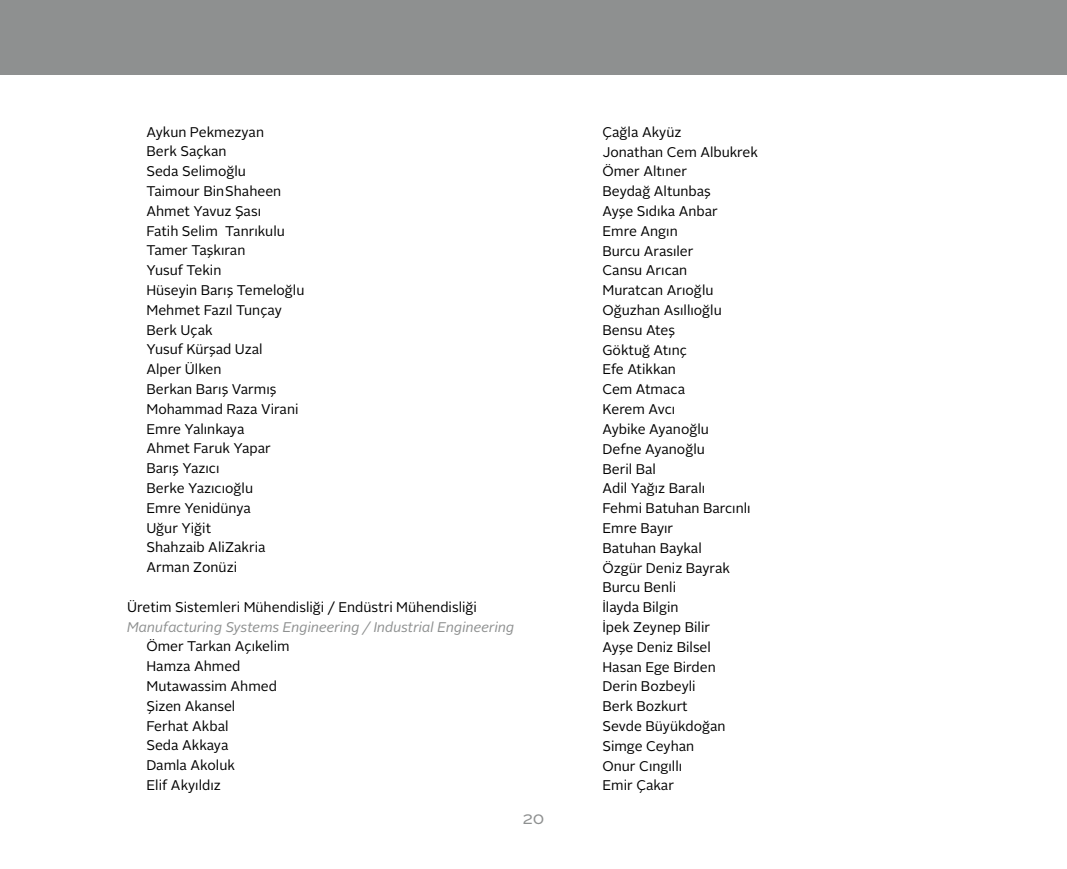
<style>
.page{position:relative;width:1067px;height:869px;background:#fff}
.page>*{position:absolute;margin:0;border:0;box-sizing:border-box;transform-origin:0 0}
.t1{font:17.5px "Alright Sans";color:#8e9090}
.t2{font:14px/19.8px "Alright Sans";color:#000}
.t3{font:italic 14px "Alright Sans";color:#8e9090}
</style>
<div class="page">
<div style="left:0;top:0;width:1067px;height:74px;background:#8e9090"></div>
<p class="t2" style="left:146px;top:122px;width:159px">Aykun Pekmezyan<br>Berk Saçkan<br>Seda Selimoğlu<br>Taimour BinShaheen<br>Ahmet Yavuz Şası<br>Fatih Selim Tanrıkulu<br>Tamer Taşkıran<br>Yusuf Tekin<br>Hüseyin Barış Temeloğlu<br>Mehmet Fazıl Tunçay<br>Berk Uçak<br>Yusuf Kürşad Uzal<br>Alper Ülken<br>Berkan Barış Varmış<br>Mohammad Raza Virani<br>Emre Yalınkaya<br>Ahmet Faruk Yapar<br>Barış Yazıcı<br>Berke Yazıcıoğlu<br>Emre Yenidünya<br>Uğur Yiğit<br>Shahzaib AliZakria<br>Arman Zonüzi</p>
<p class="t2" style="left:127px;top:597px;width:351px">Üretim Sistemleri Mühendisliği / Endüstri Mühendisliği</p>
<p class="t3" style="left:127px;top:617px;width:389px">Manufacturing Systems Engineering / Industrial Engineering</p>
<p class="t2" style="left:146px;top:636px;width:145px">Ömer Tarkan Açıkelim<br>Hamza Ahmed<br>Mutawassim Ahmed<br>Şizen Akansel<br>Ferhat Akbal<br>Seda Akkaya<br>Damla Akoluk<br>Elif Akyıldız</p>
<p class="t1" style="left:522px;top:805px;width:24px">20</p>
<p class="t2" style="left:602px;top:122px;width:157px">Çağla Akyüz<br>Jonathan Cem Albukrek<br>Ömer Altıner<br>Beydağ Altunbaş<br>Ayşe Sıdıka Anbar<br>Emre Angın<br>Burcu Arasıler<br>Cansu Arıcan<br>Muratcan Arıoğlu<br>Oğuzhan Asıllıoğlu<br>Bensu Ateş<br>Göktuğ Atınç<br>Efe Atikkan<br>Cem Atmaca<br>Kerem Avcı<br>Aybike Ayanoğlu<br>Defne Ayanoğlu<br>Beril Bal<br>Adil Yağız Baralı<br>Fehmi Batuhan Barcınlı<br>Emre Bayır<br>Batuhan Baykal<br>Özgür Deniz Bayrak<br>Burcu Benli<br>İlayda Bilgin<br>İpek Zeynep Bilir<br>Ayşe Deniz Bilsel<br>Hasan Ege Birden<br>Derin Bozbeyli<br>Berk Bozkurt<br>Sevde Büyükdoğan<br>Simge Ceyhan<br>Onur Cıngıllı<br>Emir Çakar</p>
</div>
